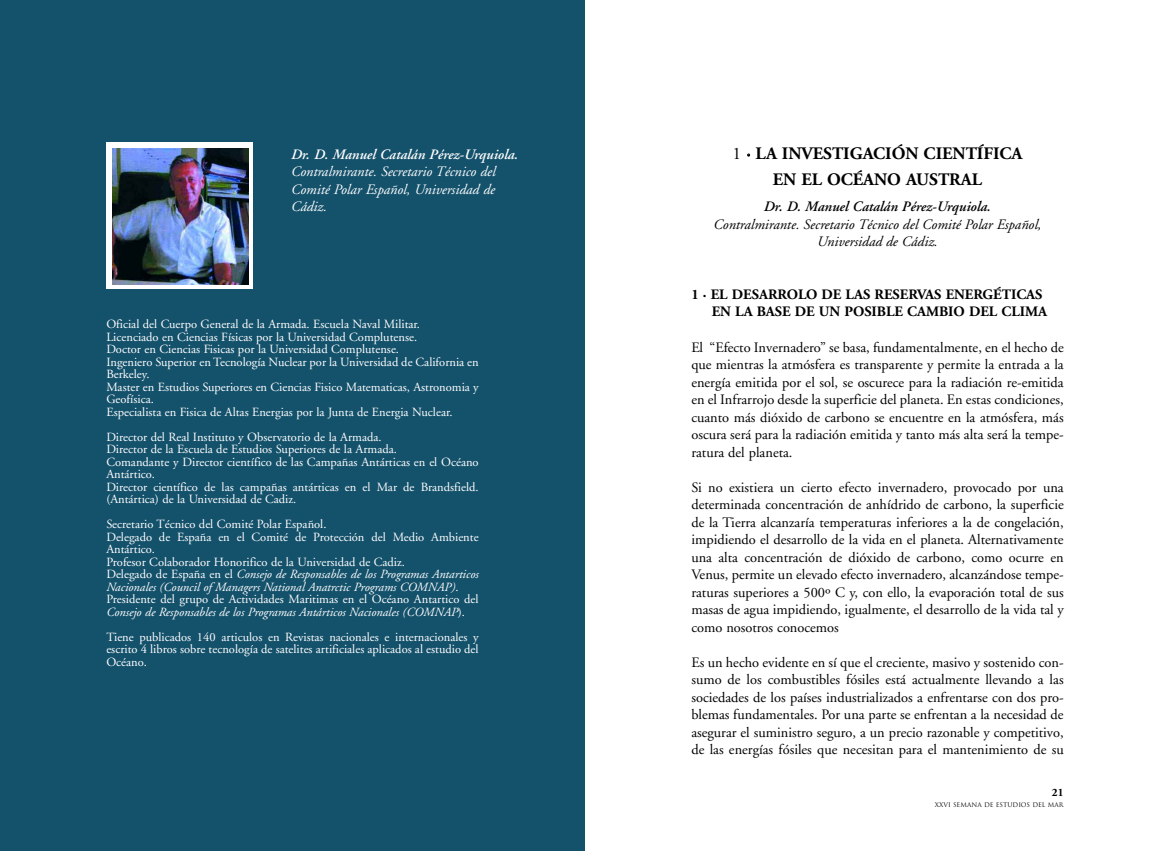
<style>
.page{position:relative;width:1170px;height:851px;background:#fff}
.page>*{position:absolute;margin:0;border:0;box-sizing:border-box;transform-origin:0 0}
.t1{font:700 17.5px/26.2px "Adobe Garamond";color:#000;text-align:center}
.t2{font:14.38px/17.5px "Adobe Garamond";color:#000;text-align:justify}
.t3{font:italic 14.38px/17.5px "Adobe Garamond";color:#000;text-align:center}
.t4{font:italic 14.38px/17.5px "Adobe Garamond";color:#fff;text-align:justify}
.t5{font:700 14.38px/17.5px "Adobe Garamond";color:#000}
.t6{font:italic 600 14.38px "Adobe Garamond";color:#000}
.t7{font:italic 600 14.38px "Adobe Garamond";color:#fff}
.t8{font:12.5px/12.5px "Adobe Garamond";color:#fff}
.t9{font:700 11.25px "Adobe Garamond";color:#000}
.t10{font:6.25px "Trajan";color:#000}
.s1{font-style:italic}
.s2{font-weight:400}
</style>
<div class="page">
<div style="left:0;top:0;width:585px;height:850px;background:#14516b"></div>
<svg style="left:106px;top:142px;width:147px;height:147px;fill:#fff"></svg>
<img style="left:113px;top:149px;width:135px;height:135px">
<p class="t7" style="left:291px;top:148px;width:229px">Dr. D. Manuel Catalán Pérez-Urquiola.</p>
<p class="t4" style="left:291px;top:164px;width:206px">Contralmirante. Secretario Técnico del Comité Polar Español, Universidad de Cádiz.</p>
<p class="t8" style="left:106px;top:319px;width:374px">Oficial del Cuerpo General de la Armada. Escuela Naval Militar.<br>Licenciado en Ciencias Físicas por la Universidad Complutense.<br>Doctor en Ciencias Fisicas por la Universidad Complutense.<br>Ingeniero Superior en Tecnología Nuclear por la Universidad de California en Berkeley.<br>Master en Estudios Superiores en Ciencias Fisico Matematicas, Astronomia y Geofísica.<br>Especialista en Fisica de Altas Energias por la Junta de Energia Nuclear.</p>
<p class="t8" style="left:106px;top:431px;width:374px">Director del Real Instituto y Observatorio de la Armada.<br>Director de la Escuela de Estudios Superiores de la Armada.<br>Comandante y Director científico de las Campañas Antárticas en el Océano Antártico.<br>Director científico de las campañas antárticas en el Mar de Brandsfield. (Antártica) de la Universidad de Cadiz.</p>
<p class="t8" style="left:106px;top:519px;width:374px">Secretario Técnico del Comité Polar Español.<br>Delegado de España en el Comité de Protección del Medio Ambiente Antártico.<br>Profesor Colaborador Honorifico de la Universidad de Cadiz.<br>Delegado de España en el <span class="s1">Consejo de Responsables de los Programas Antarticos Nacionales (Council of Managers National Anatrctic Programs COMNAP)</span>.<br>Presidente del grupo de Actividades Maritimas en el Océano Antartico del <span class="s1">Consejo de Responsables de los Programas Antárticos Nacionales (COMNAP</span>).</p>
<p class="t8" style="left:106px;top:631px;width:374px;text-align:justify">Tiene publicados 140 articulos en Revistas nacionales e internacionales y escrito 4 libros sobre tecnología de satelites artificiales aplicados al estudio del Océano.</p>
<h1 class="t1" style="left:732px;top:142px;width:291px"><span class="s2">1 ·</span> LA INVESTIGACIÓN CIENTÍFICA<br>EN EL OCÉANO AUSTRAL</h1>
<p class="t6" style="left:763px;top:201px;width:229px">Dr. D. Manuel Catalán Pérez-Urquiola.</p>
<p class="t3" style="left:713px;top:217px;width:329px">Contralmirante. Secretario Técnico del Comité Polar Español,<br>Universidad de Cádiz.</p>
<p class="t5" style="left:711px;top:287px;width:337px;text-indent:-20px">1 · EL DESARROLO DE LAS RESERVAS ENERGÉTICAS<br>EN LA BASE DE UN POSIBLE CAMBIO DEL CLIMA</p>
<p class="t2" style="left:691px;top:339px;width:374px">El “Efecto Invernadero” se basa, fundamentalmente, en el hecho de que mientras la atmósfera es transparente y permite la entrada a la energía emitida por el sol, se oscurece para la radiación re-emitida en el Infrarrojo desde la superficie del planeta. En estas condiciones, cuanto más dióxido de carbono se encuentre en la atmósfera, más oscura será para la radiación emitida y tanto más alta será la tempe&shy;ratura del planeta.</p>
<p class="t2" style="left:691px;top:479px;width:374px">Si no existiera un cierto efecto invernadero, provocado por una determinada concentración de anhídrido de carbono, la superficie de la Tierra alcanzaría temperaturas inferiores a la de congelación, impidiendo el desarrollo de la vida en el planeta. Alternativamente una alta concentración de dióxido de carbono, como ocurre en Venus, permite un elevado efecto invernadero, alcanzándose tempe&shy;raturas superiores a 500º C y, con ello, la evaporación total de sus masas de agua impidiendo, igualmente, el desarrollo de la vida tal y como nosotros conocemos</p>
<p class="t2" style="left:691px;top:654px;width:374px">Es un hecho evidente en sí que el creciente, masivo y sostenido con&shy;sumo de los combustibles fósiles está actualmente llevando a las sociedades de los países industrializados a enfrentarse con dos pro&shy;blemas fundamentales. Por una parte se enfrentan a la necesidad de asegurar el suministro seguro, a un precio razonable y competitivo, de las energías fósiles que necesitan para el mantenimiento de su</p>
<p class="t9" style="left:1051px;top:787px;width:13px">21</p>
<p class="t10" style="left:934px;top:801px;width:130px">XXVI SEMANA DE ESTUDIOS DEL MAR</p>
</div>
